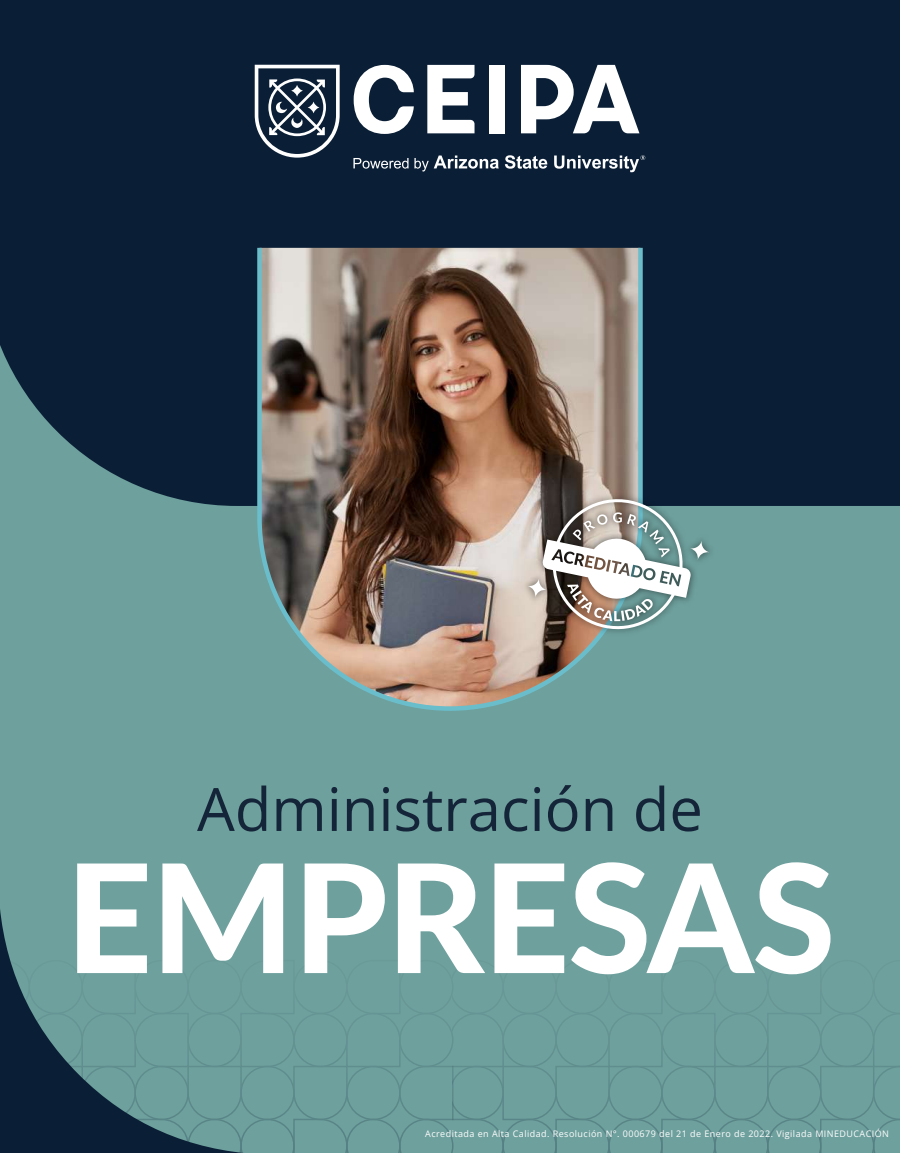
<style>
.page{position:relative;width:900px;height:1153px;background:#fff}
.page>*{position:absolute;margin:0;border:0;box-sizing:border-box;transform-origin:0 0}
.t1{font:800 150.9px "Lato";letter-spacing:-.01em;color:#fff}
.t2{font:59.7px "Open Sans";color:#152539}
.t3{font:9px "Open Sans";letter-spacing:.05em;color:#fff}
</style>
<div class="page">
<div style="left:0;top:0;width:900px;height:1152px;background:#6ea09d"></div>
<div style="left:0;top:0;width:900px;height:506px;background:#0a1f36"></div>
<svg style="left:259px;top:1011px;width:641px;height:141px"></svg>
<svg style="left:0;top:909px;width:259px;height:243px"></svg>
<img style="left:255px;top:243px;width:390px;height:468px">
<img style="left:518px;top:489px;width:200px;height:150px">
<svg style="left:528px;top:495px;width:181px;height:137px"></svg>
<svg style="left:354px;top:65px;width:60px;height:69px"></svg>
<svg style="left:427px;top:65px;width:48px;height:68px"></svg>
<div style="left:489px;top:65px;width:15px;height:68px;background:#fff"></div>
<svg style="left:521px;top:65px;width:118px;height:68px"></svg>
<svg style="left:353px;top:155px;width:146px;height:16px"></svg>
<svg style="left:505px;top:155px;width:42px;height:14px"></svg>
<svg style="left:554px;top:155px;width:91px;height:17px"></svg>
<svg style="left:255px;top:65px;width:85px;height:93px"></svg>
<h2 class="t2" style="left:197px;top:768px;width:507px">Administración de</h2>
<h1 class="t1" style="left:66px;top:806px;width:771px">EMPRESAS</h1>
<p class="t3" style="left:425px;top:1127px;width:465px">Acreditada en Alta Calidad. Resolución N°. 000679 del 21 de Enero de 2022. Vigilada MINEDUCACIÓN</p>
</div>
